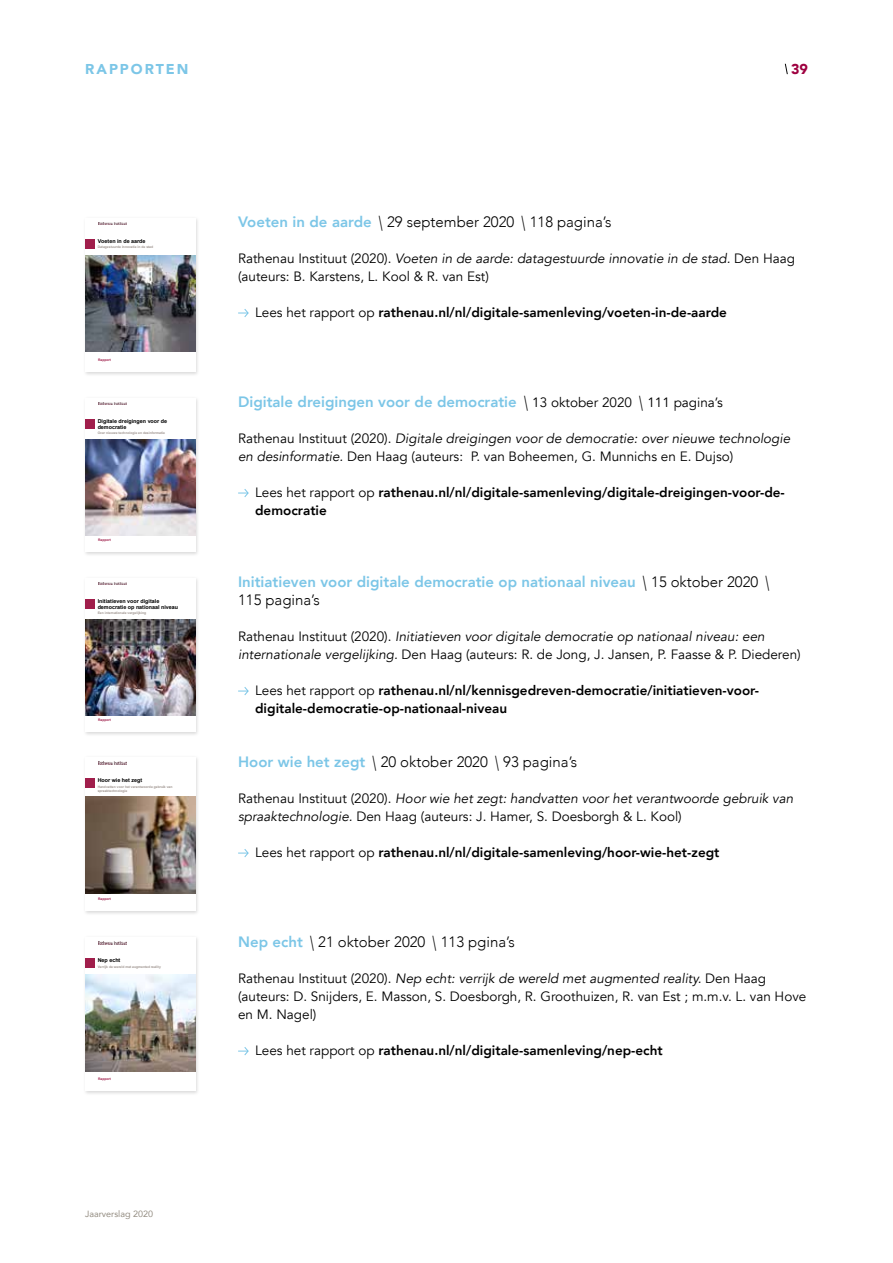
<style>
.page{position:relative;width:893px;height:1263px;background:#fff}
.page>*{position:absolute;margin:0;border:0;box-sizing:border-box;transform-origin:0 0}
.t1{font:800 15px/18px "Avenir";color:#7cc6e7}
.t2{font:300 15px "Avenir";color:#000}
.t3{font:900 14.25px "Avenir";letter-spacing:.14em;color:#7cc6e7}
.t4{font:900 14.25px "Avenir";color:#9e0040}
.t5{font:13.5px/18px "Avenir";color:#000}
.t6{font:800 13.5px/18px "Avenir";color:#000}
.t7{font:italic 13.5px/18px "Avenir";color:#000}
.t8{font:9px "Avenir";color:#948d82}
.t9{font:700 5.4px/6.1px "Arial";color:#000}
.t10{font:700 3.3px/4.3px "Arial";color:#a09691}
.t11{font:700 3.3px "Arial";color:#a01e4b}
.s1{font-weight:800;color:#7cc6e7}
.s2{font-style:italic}
.s3{font-weight:400}
.s4{font-weight:300;font-style:italic;color:#000}
.s5{font-weight:400;font-size:13.5px;color:#000}
.s6{font-weight:300;color:#000}
.s7{font-style:normal}
</style>
<div class="page">
<div style="left:83px;top:216px;width:117px;height:160px;background:#000;opacity:.15"></div>
<div style="left:85px;top:218px;width:111px;height:154px;background:#fff"></div>
<img style="left:99px;top:222px;width:28px;height:3px">
<div style="left:85px;top:239px;width:9px;height:9px;background:#a01e4b"></div>
<img style="left:85px;top:255px;width:111px;height:97px">
<div style="left:83px;top:396px;width:117px;height:160px;background:#000;opacity:.15"></div>
<div style="left:85px;top:398px;width:111px;height:154px;background:#fff"></div>
<img style="left:99px;top:402px;width:28px;height:3px">
<div style="left:85px;top:419px;width:9px;height:9px;background:#a01e4b"></div>
<img style="left:85px;top:439px;width:111px;height:97px">
<div style="left:83px;top:576px;width:117px;height:160px;background:#000;opacity:.15"></div>
<div style="left:85px;top:578px;width:111px;height:154px;background:#fff"></div>
<img style="left:99px;top:582px;width:28px;height:3px">
<div style="left:85px;top:599px;width:9px;height:9px;background:#a01e4b"></div>
<img style="left:85px;top:619px;width:111px;height:97px">
<div style="left:83px;top:755px;width:117px;height:161px;background:#000;opacity:.15"></div>
<div style="left:85px;top:757px;width:111px;height:154px;background:#fff"></div>
<img style="left:99px;top:761px;width:28px;height:3px">
<div style="left:85px;top:778px;width:9px;height:10px;background:#a01e4b"></div>
<img style="left:85px;top:797px;width:111px;height:96px">
<div style="left:83px;top:935px;width:117px;height:161px;background:#000;opacity:.15"></div>
<div style="left:85px;top:937px;width:111px;height:154px;background:#fff"></div>
<img style="left:99px;top:941px;width:28px;height:3px">
<div style="left:85px;top:958px;width:9px;height:10px;background:#a01e4b"></div>
<img style="left:85px;top:975px;width:111px;height:96px">
<svg style="left:238px;top:309px;width:11px;height:8px"></svg>
<svg style="left:238px;top:489px;width:11px;height:8px"></svg>
<svg style="left:238px;top:687px;width:11px;height:8px"></svg>
<svg style="left:238px;top:849px;width:11px;height:8px"></svg>
<svg style="left:238px;top:1047px;width:11px;height:8px"></svg>
<svg style="left:784px;top:63px;width:4px;height:12px"></svg>
<p class="t3" style="left:85px;top:57px;width:105px">RAPPORTEN</p>
<p class="t4" style="left:791px;top:57px;width:18px">39</p>
<p class="t9" style="left:98px;top:238px;width:49px">Voeten in de aarde</p>
<p class="t10" style="left:98px;top:245px;width:57px">Datagestuurde innovatie in de stad</p>
<p class="t11" style="left:98px;top:357px;width:14px">Rapport</p>
<p class="t9" style="left:98px;top:418px;width:71px">Digitale dreigingen voor de democratie</p>
<p class="t10" style="left:98px;top:431px;width:69px">Over nieuwe technologie en desinformatie</p>
<p class="t11" style="left:98px;top:537px;width:14px">Rapport</p>
<p class="t9" style="left:98px;top:598px;width:82px">Initiatieven voor digitale democratie op nationaal niveau</p>
<p class="t10" style="left:98px;top:611px;width:50px">Een internationale vergelijking</p>
<p class="t11" style="left:98px;top:717px;width:14px">Rapport</p>
<p class="t9" style="left:98px;top:777px;width:46px">Hoor wie het zegt</p>
<p class="t10" style="left:98px;top:784px;width:76px">Handvatten voor het verantwoorde gebruik van spraaktechnologie</p>
<p class="t11" style="left:98px;top:896px;width:14px">Rapport</p>
<p class="t9" style="left:98px;top:957px;width:24px">Nep echt</p>
<p class="t10" style="left:98px;top:964px;width:65px">Verrijk de wereld met augmented reality</p>
<p class="t11" style="left:98px;top:1076px;width:14px">Rapport</p>
<p class="t8" style="left:85px;top:1207px;width:70px">Jaarverslag 2020</p>
<p class="t2" style="left:238px;top:213px;width:375px"><span class="s1">Voeten in de aarde</span> <span class="s2">|</span>29 september 2020 <span class="s2">|</span>118 pagina’s</p>
<p class="t5" style="left:238px;top:250px;width:558px">Rathenau Instituut (2020). <span class="s2">Voeten in de aarde: datagestuurde innovatie in de stad.</span> Den Haag (auteurs: B. Karstens, L. Kool &amp; R. van Est)</p>
<p class="t6" style="left:255px;top:303px;width:473px"><span class="s3">Lees het rapport op</span> rathenau.nl/nl/digitale-samenleving/voeten-in-de-aarde</p>
<p class="t1" style="left:238px;top:393px;width:486px">Digitale dreigingen voor de democratie <span class="s4">|</span><span class="s5">13 oktober 2020</span> <span class="s4">|</span><span class="s5">111 pagina’s</span></p>
<p class="t5" style="left:238px;top:430px;width:554px">Rathenau Instituut (2020). <span class="s2">Digitale dreigingen voor de democratie: over nieuwe technologie en desinformatie.</span> Den Haag (auteurs: P. van Boheemen, G. Munnichs en E. Dujso)</p>
<p class="t6" style="left:255px;top:483px;width:531px"><span class="s3">Lees het rapport op</span> rathenau.nl/nl/digitale-samenleving/digitale-dreigingen-voor-de&shy;democratie</p>
<p class="t1" style="left:238px;top:573px;width:537px">Initiatieven voor digitale democratie op nationaal niveau <span class="s4">|</span><span class="s6">15 oktober 2020</span> <span class="s4">|<br></span><span class="s6">115 pagina’s</span></p>
<p class="t7" style="left:238px;top:628px;width:564px"><span class="s7">Rathenau Instituut (2020).</span> Initiatieven voor digitale democratie op nationaal niveau: een internationale vergelijking. <span class="s7">Den Haag (auteurs: R. de Jong, J. Jansen, P. Faasse &amp; P. Diederen)</span></p>
<p class="t6" style="left:255px;top:681px;width:505px"><span class="s3">Lees het rapport op</span> rathenau.nl/nl/kennisgedreven-democratie/initiatieven-voor&shy;digitale-democratie-op-nationaal-niveau</p>
<p class="t2" style="left:238px;top:753px;width:341px"><span class="s1">Hoor wie het zegt</span> <span class="s2">|</span>20 oktober 2020 <span class="s2">|</span>93 pagina’s</p>
<p class="t7" style="left:238px;top:790px;width:557px"><span class="s7">Rathenau Instituut (2020).</span> Hoor wie het zegt: handvatten voor het verantwoorde gebruik van spraaktechnologie. <span class="s7">Den Haag (auteurs: J. Hamer, S. Doesborgh &amp; L. Kool)</span></p>
<p class="t6" style="left:255px;top:843px;width:466px"><span class="s3">Lees het rapport op</span> rathenau.nl/nl/digitale-samenleving/hoor-wie-het-zegt</p>
<p class="t2" style="left:238px;top:933px;width:278px"><span class="s1">Nep echt</span> <span class="s2">|</span>21 oktober 2020 <span class="s2">|</span>113 pgina’s</p>
<p class="t5" style="left:238px;top:970px;width:570px">Rathenau Instituut (2020). <span class="s2">Nep echt: verrijk de wereld met augmented reality.</span> Den Haag (auteurs: D. Snijders, E. Masson, S. Doesborgh, R. Groothuizen, R. van Est ; m.m.v. L. van Hove en M. Nagel)</p>
<p class="t6" style="left:255px;top:1041px;width:409px"><span class="s3">Lees het rapport op</span> rathenau.nl/nl/digitale-samenleving/nep-echt</p>
</div>
